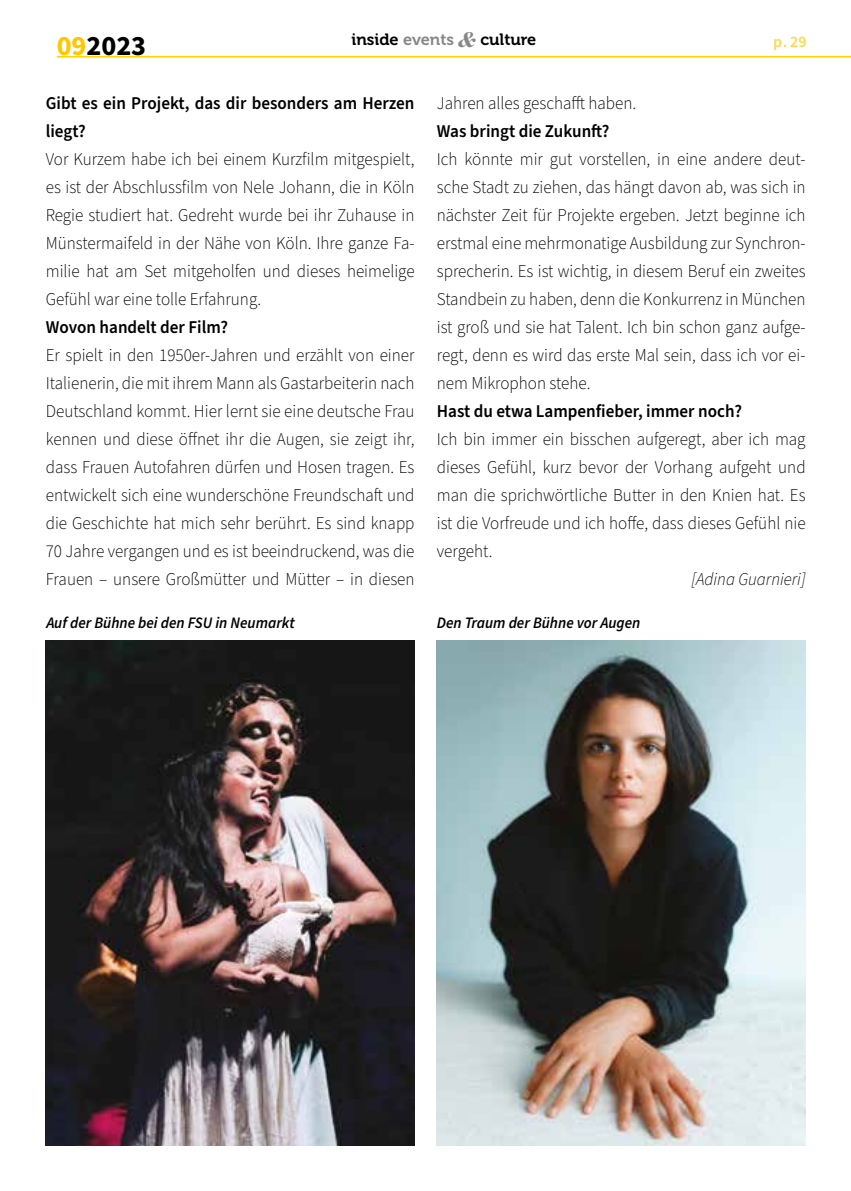
<style>
.page{position:relative;width:851px;height:1191px;background:#fff}
.page>*{position:absolute;margin:0;border:0;box-sizing:border-box;transform-origin:0 0}
.t1{font:700 28px "Source Sans Pro";color:#000}
.t2{font:300 18px/28px "Source Sans Pro";color:#000;text-align:justify;scale:.95 1}
.t3{font:600 18px/28px "Source Sans Pro";color:#000;scale:.95 1}
.t4{font:italic 300 18px "Source Sans Pro";color:#000;scale:.95 1}
.t5{font:16.4px "Museo 700";color:#000}
.t6{font:italic 600 16px "Source Sans Pro";color:#000;scale:.95 1}
.t7{font:600 16px "Source Sans Pro";color:#fec700}
.s1{color:#fec700}
.s2{color:#878787}
.s3{font-family:"Surveyor Display";font-weight:700;font-style:italic;font-size:24.4px;color:#878787}
</style>
<div class="page">
<hr style="left:57px;top:56px;width:793px;height:1px;background:#ffd500">
<img style="left:45px;top:641px;width:369px;height:504px">
<img style="left:437px;top:641px;width:368px;height:504px">
<h1 class="t1" style="left:57px;top:27px;width:91px"><span class="s1">09</span>2023</h1>
<p class="t5" style="left:351px;top:30px;width:186px">inside <span class="s2">events</span> <span class="s3">&amp;</span> culture</p>
<p class="t7" style="left:773px;top:31px;width:34px">p. 29</p>
<p class="t3" style="left:46px;top:90px;width:389px">Gibt es ein Projekt, das dir besonders am Herzen liegt?</p>
<p class="t2" style="left:46px;top:146px;width:389px">Vor Kurzem habe ich bei einem Kurzfilm mitgespielt, es ist der Abschlussfilm von Nele Johann, die in Köln Regie studiert hat. Gedreht wurde bei ihr Zuhause in Münstermaifeld in der Nähe von Köln. Ihre ganze Fa&shy;milie hat am Set mitgeholfen und dieses heimelige Gefühl war eine tolle Erfahrung.</p>
<p class="t3" style="left:46px;top:314px;width:193px">Wovon handelt der Film?</p>
<p class="t2" style="left:46px;top:342px;width:389px">Er spielt in den 1950er-Jahren und erzählt von einer Italienerin, die mit ihrem Mann als Gastarbeiterin nach Deutschland kommt. Hier lernt sie eine deutsche Frau kennen und diese öffnet ihr die Augen, sie zeigt ihr, dass Frauen Autofahren dürfen und Hosen tragen. Es entwickelt sich eine wunderschöne Freundschaft und die Geschichte hat mich sehr berührt. Es sind knapp 70 Jahre vergangen und es ist beeindruckend, was die Frauen – unsere Großmütter und Mütter – in diesen</p>
<p class="t2" style="left:437px;top:90px;width:211px">Jahren alles geschafft haben.</p>
<p class="t3" style="left:437px;top:118px;width:183px">Was bringt die Zukunft?</p>
<p class="t2" style="left:437px;top:146px;width:389px">Ich könnte mir gut vorstellen, in eine andere deut&shy;sche Stadt zu ziehen, das hängt davon ab, was sich in nächster Zeit für Projekte ergeben. Jetzt beginne ich erstmal eine mehrmonatige Ausbildung zur Synchron&shy;sprecherin. Es ist wichtig, in diesem Beruf ein zweites Standbein zu haben, denn die Konkurrenz in München ist groß und sie hat Talent. Ich bin schon ganz aufge&shy;regt, denn es wird das erste Mal sein, dass ich vor ei&shy;nem Mikrophon stehe.</p>
<p class="t3" style="left:437px;top:398px;width:323px">Hast du etwa Lampenfieber, immer noch?</p>
<p class="t2" style="left:437px;top:426px;width:389px">Ich bin immer ein bisschen aufgeregt, aber ich mag dieses Gefühl, kurz bevor der Vorhang aufgeht und man die sprichwörtliche Butter in den Knien hat. Es ist die Vorfreude und ich hoffe, dass dieses Gefühl nie vergeht.</p>
<p class="t4" style="left:691px;top:567px;width:121px">[Adina Guarnieri]</p>
<p class="t6" style="left:46px;top:612px;width:263px">Auf der Bühne bei den FSU in Neumarkt</p>
<p class="t6" style="left:437px;top:612px;width:216px">Den Traum der Bühne vor Augen</p>
</div>
